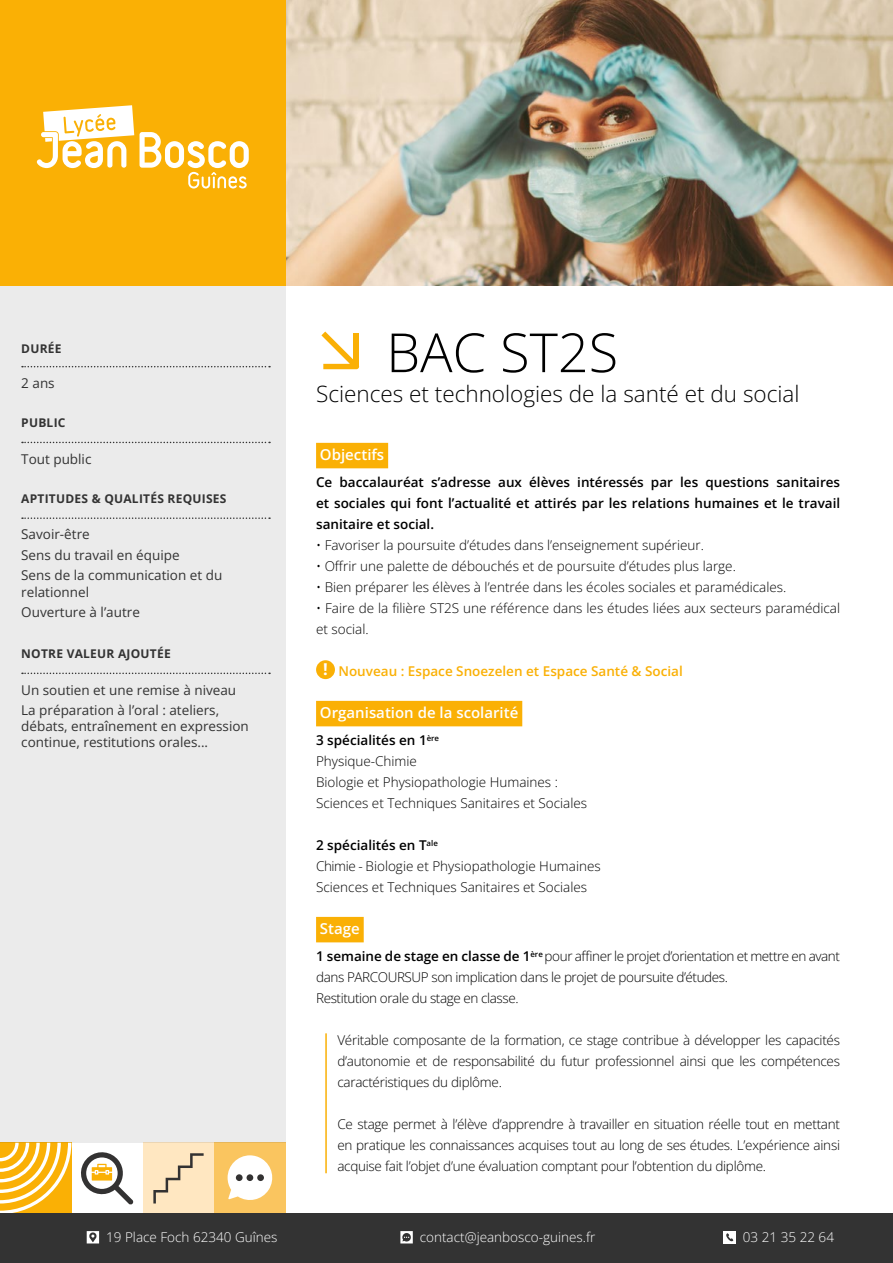
<style>
.page{position:relative;width:893px;height:1263px;background:#fff}
.page>*{position:absolute;margin:0;border:0;box-sizing:border-box;transform-origin:0 0}
.t1{font:300 54px "Open Sans";color:#000}
.t2{font:300 22.5px "Open Sans";color:#000}
.t3{font:600 15px "Open Sans";color:#fff}
.t4{font:300 13.5px/21px "Open Sans";color:#000}
.t5{font:13.5px/20.4px "Open Sans";color:#333}
.t6{font:300 13.5px/21px "Open Sans";letter-spacing:-.03em;color:#000}
.t7{font:600 13.5px/21px "Open Sans";color:#000;text-align:justify}
.t8{font:300 13.5px "Open Sans";color:#fff}
.t9{font:600 13.5px "Open Sans";color:#fab005}
.t10{font:700 12px "Open Sans";letter-spacing:.02em;color:#333}
.s1{font-weight:700;font-size:16.35px;color:#fff}
.s2{font-weight:600}
</style>
<div class="page">
<svg style="left:81px;top:1152px;width:53px;height:53px"></svg>
<div style="left:143px;top:1143px;width:71px;height:71px;background:#ffe7c1"></div>
<svg style="left:153px;top:1153px;width:51px;height:50px"></svg>
<div style="left:214px;top:1143px;width:72px;height:71px;background:#fac55f"></div>
<svg style="left:228px;top:1155px;width:45px;height:45px"></svg>
<div style="left:236px;top:1174px;width:7px;height:7px;background:#333232;border-radius:50%"></div>
<div style="left:247px;top:1174px;width:6px;height:7px;background:#333232;border-radius:50%"></div>
<div style="left:257px;top:1174px;width:7px;height:7px;background:#333232;border-radius:50%"></div>
<svg style="left:0;top:1143px;width:71px;height:71px"></svg>
<div style="left:0;top:0;width:286px;height:286px;background:#fab005"></div>
<div style="left:0;top:1214px;width:893px;height:49px;background:#333"></div>
<svg style="left:87px;top:1231px;width:12px;height:12px"></svg>
<svg style="left:400px;top:1231px;width:13px;height:12px"></svg>
<div style="left:723px;top:1231px;width:13px;height:12px;background:#fff"></div>
<svg style="left:726px;top:1233px;width:7px;height:8px"></svg>
<div style="left:0;top:286px;width:286px;height:856px;background:#ebebeb"></div>
<svg style="left:140px;top:132px;width:109px;height:57px"></svg>
<svg style="left:37px;top:105px;width:97px;height:63px"></svg>
<svg style="left:22px;top:366px;width:248px;height:1px"></svg>
<svg style="left:22px;top:442px;width:248px;height:1px"></svg>
<svg style="left:22px;top:517px;width:248px;height:2px"></svg>
<svg style="left:22px;top:673px;width:248px;height:1px"></svg>
<div style="left:316px;top:443px;width:72px;height:25px;background:#fab005"></div>
<div style="left:316px;top:701px;width:206px;height:25px;background:#fab005"></div>
<div style="left:316px;top:917px;width:48px;height:25px;background:#fab005"></div>
<div style="left:316px;top:660px;width:19px;height:19px;background:#fab005;border-radius:50%"></div>
<hr style="left:325px;top:1033px;width:2px;height:140px;background:#fab005">
<svg style="left:321px;top:332px;width:38px;height:37px"></svg>
<div style="left:354px;top:333px;width:5px;height:33px;background:#fab005"></div>
<img style="left:286px;top:0;width:607px;height:286px">
<p class="t10" style="left:21px;top:340px;width:42px">DURÉE</p>
<p class="t5" style="left:21px;top:372px;width:35px">2 ans</p>
<p class="t10" style="left:21px;top:414px;width:46px">PUBLIC</p>
<p class="t5" style="left:21px;top:448px;width:72px">Tout public</p>
<p class="t10" style="left:21px;top:490px;width:207px">APTITUDES &amp; QUALITÉS REQUISES</p>
<p class="t5" style="left:21px;top:524px;width:203px">Savoir-être<br>Sens du travail en équipe<br>Sens de la communication et du</p>
<p class="t5" style="left:21px;top:581px;width:120px">relationnel<br>Ouverture à l’autre</p>
<p class="t10" style="left:21px;top:645px;width:151px">NOTRE VALEUR AJOUTÉE</p>
<p class="t5" style="left:21px;top:679px;width:216px">Un soutien et une remise à niveau<br>La préparation à l’oral : ateliers,</p>
<p class="t5" style="left:21px;top:718px;width:229px;line-height:16.2px">débats, entraînement en expression continue, restitutions orales...</p>
<h1 class="t1" style="left:386px;top:316px;width:233px">BAC ST2S</h1>
<h2 class="t2" style="left:316px;top:379px;width:485px">Sciences et technologies de la santé et du social</h2>
<p class="t3" style="left:320px;top:444px;width:66px">Objectifs</p>
<p class="t7" style="left:316px;top:471px;width:526px">Ce baccalauréat s’adresse aux élèves intéressés par les questions sanitaires et sociales qui font l’actualité et attirés par les relations humaines et le travail sanitaire et social.</p>
<p class="t4" style="left:316px;top:534px;width:389px">• Favoriser la poursuite d’études dans l’enseignement supérieur.</p>
<p class="t4" style="left:316px;top:555px;width:421px">• Offrir une palette de débouchés et de poursuite d’études plus large.</p>
<p class="t4" style="left:316px;top:576px;width:472px">• Bien préparer les élèves à l’entrée dans les écoles sociales et paramédicales.</p>
<p class="t4" style="left:316px;top:597px;width:526px">• Faire de la filière ST2S une référence dans les études liées aux secteurs paramédical et social.</p>
<p class="t9" style="left:323px;top:662px;width:361px"><span class="s1">!</span> Nouveau : Espace Snoezelen et Espace Santé &amp; Social</p>
<p class="t3" style="left:320px;top:702px;width:200px">Organisation de la scolarité</p>
<p class="t4" style="left:316px;top:729px;width:273px"><span class="s2">3 spécialités en 1</span><sup>ère<br></sup>Physique-Chimie<br>Biologie et Physiopathologie Humaines :<br>Sciences et Techniques Sanitaires et Sociales</p>
<p class="t4" style="left:316px;top:834px;width:286px"><span class="s2">2 spécialités en T</span><sup>ale<br></sup>Chimie - Biologie et Physiopathologie Humaines<br>Sciences et Techniques Sanitaires et Sociales</p>
<p class="t3" style="left:320px;top:918px;width:41px">Stage</p>
<p class="t6" style="left:316px;top:945px;width:525px"><span class="s2">1 semaine de stage en classe de 1</span><sup>ère</sup> pour affiner le projet d’orientation et mettre en avant dans PARCOURSUP son implication dans le projet de poursuite d’études.<br>Restitution orale du stage en classe.</p>
<p class="t4" style="left:337px;top:1029px;width:504px;text-align:justify">Véritable composante de la formation, ce stage contribue à développer les capacités d’autonomie et de responsabilité du futur professionnel ainsi que les compétences caractéristiques du diplôme.</p>
<p class="t4" style="left:337px;top:1113px;width:504px;text-align:justify">Ce stage permet à l’élève d’apprendre à travailler en situation réelle tout en mettant en pratique les connaissances acquises tout au long de ses études. L’expérience ainsi acquise fait l’objet d’une évaluation comptant pour l’obtention du diplôme.</p>
<p class="t8" style="left:106px;top:1228px;width:173px">19 Place Foch 62340 Guînes</p>
<p class="t8" style="left:420px;top:1228px;width:177px">contact@jeanbosco-guines.fr</p>
<p class="t8" style="left:743px;top:1228px;width:93px">03 21 35 22 64</p>
</div>
